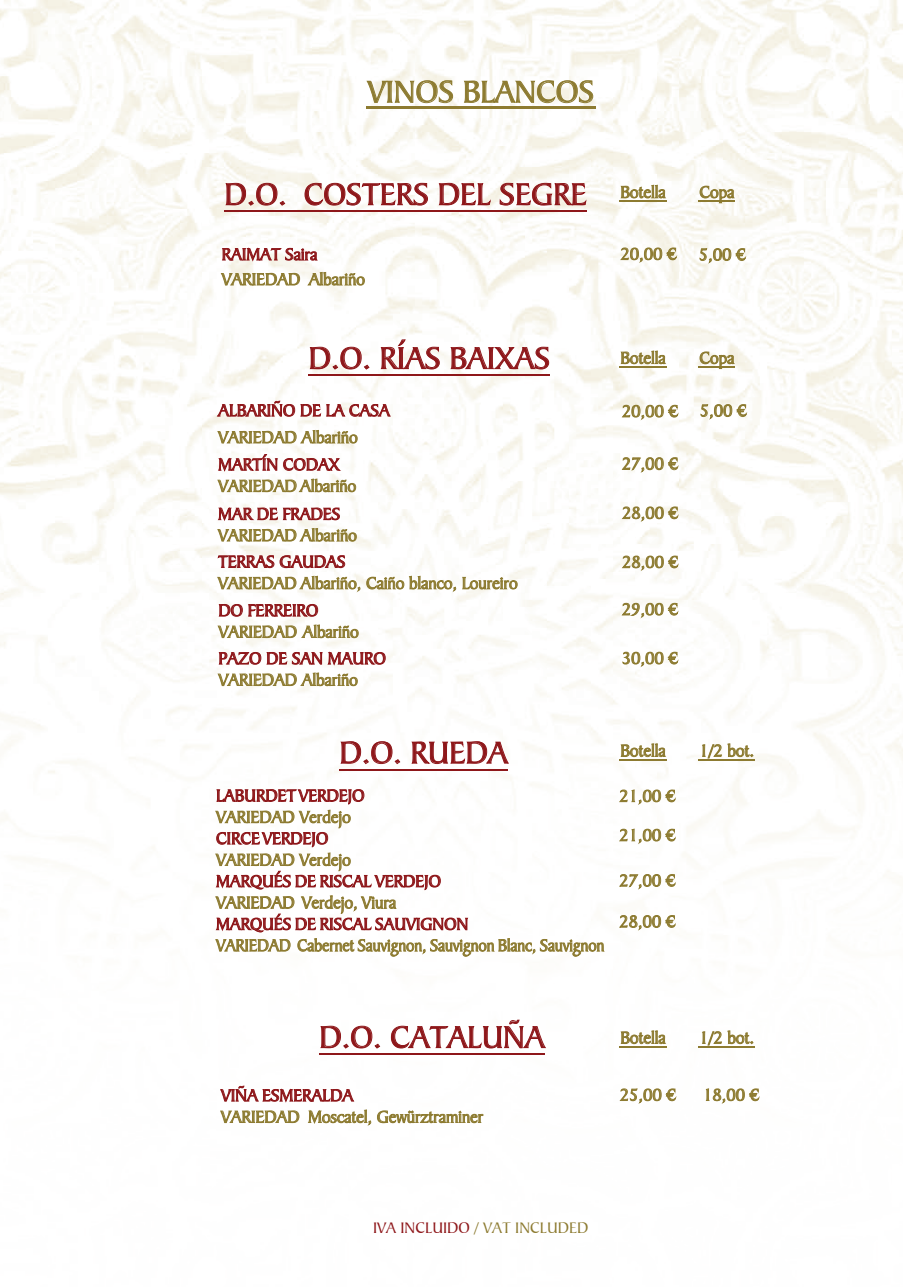
<style>
.page{position:relative;width:903px;height:1287px;background:#fff}
.page>*{position:absolute;margin:0;border:0;box-sizing:border-box;transform-origin:0 0}
.t1{font:32.7px "Baker Signet BT";color:#8e171a}
.t2{font:32.7px "Baker Signet BT";color:#8d7b31}
.t3{font:17.85px/39.2px "Baker Signet BT";color:#8d7b31}
.t4{font:17.85px "Baker Signet BT";color:#8e171a}
.t5{font:17.85px "Baker Signet BT";color:#8d7b31;scale:.95 1}
.t6{font:17.85px "Baker Signet BT";color:#8e171a}
.t7{font:17.85px "Baker Signet BT";color:#8d7b31}
.t8{font:16.35px "Baker Signet BT";color:#8d7b31}
.s1{color:#8e171a}
</style>
<div class="page">
<img style="left:0;top:0;width:902px;height:1055px">
<hr style="left:224px;top:210px;width:362px;height:2px;background:#8e171a">
<hr style="left:619px;top:366px;width:47px;height:2px;background:#8d7b31">
<hr style="left:698px;top:366px;width:37px;height:2px;background:#8d7b31">
<hr style="left:308px;top:374px;width:242px;height:2px;background:#8e171a">
<hr style="left:339px;top:768px;width:168px;height:2px;background:#8e171a">
<hr style="left:619px;top:759px;width:47px;height:1px;background:#8d7b31">
<hr style="left:698px;top:759px;width:56px;height:1px;background:#8d7b31">
<hr style="left:319px;top:1053px;width:225px;height:1px;background:#8e171a">
<hr style="left:619px;top:201px;width:47px;height:1px;background:#8d7b31">
<hr style="left:698px;top:201px;width:37px;height:1px;background:#8d7b31">
<hr style="left:619px;top:1046px;width:47px;height:1px;background:#8d7b31">
<hr style="left:698px;top:1046px;width:56px;height:1px;background:#8d7b31">
<hr style="left:366px;top:106px;width:229px;height:2px;background:#8d7b31">
<h1 class="t2" style="left:367px;top:72px;width:228px">VINOS BLANCOS</h1>
<h1 class="t1" style="left:224px;top:175px;width:364px">D.O. COSTERS DEL SEGRE</h1>
<p class="t3" style="left:620px;top:173px;width:47px">Botella</p>
<p class="t3" style="left:699px;top:173px;width:36px">Copa</p>
<p class="t4" style="left:222px;top:243px;width:97px">RAIMAT Saira</p>
<p class="t3" style="left:620px;top:234px;width:57px">20,00 €</p>
<p class="t3" style="left:698px;top:235px;width:48px">5,00 €</p>
<p class="t3" style="left:222px;top:260px;width:145px">VARIEDAD Albariño</p>
<h1 class="t1" style="left:308px;top:338px;width:243px">D.O. RÍAS BAIXAS</h1>
<p class="t6" style="left:218px;top:399px;width:173px">ALBARIÑO DE LA CASA</p>
<p class="t3" style="left:218px;top:418px;width:141px">VARIEDAD Albariño</p>
<p class="t4" style="left:218px;top:454px;width:123px">MARTÍN CODAX</p>
<p class="t3" style="left:218px;top:466px;width:139px">VARIEDAD Albariño</p>
<p class="t4" style="left:218px;top:503px;width:124px">MAR DE FRADES</p>
<p class="t3" style="left:218px;top:515px;width:140px">VARIEDAD Albariño</p>
<p class="t4" style="left:218px;top:551px;width:129px">TERRAS GAUDAS</p>
<p class="t3" style="left:218px;top:563px;width:301px">VARIEDAD Albariño, Caiño blanco, Loureiro</p>
<p class="t4" style="left:218px;top:599px;width:101px">DO FERREIRO</p>
<p class="t3" style="left:218px;top:612px;width:142px">VARIEDAD Albariño</p>
<p class="t6" style="left:218px;top:647px;width:169px">PAZO DE SAN MAURO</p>
<p class="t7" style="left:218px;top:669px;width:141px">VARIEDAD Albariño</p>
<p class="t3" style="left:620px;top:338px;width:47px">Botella</p>
<p class="t3" style="left:699px;top:338px;width:36px">Copa</p>
<p class="t3" style="left:622px;top:391px;width:126px">20,00 € 5,00 €</p>
<p class="t3" style="left:622px;top:444px;width:57px">27,00 €</p>
<p class="t3" style="left:622px;top:493px;width:57px">28,00 €</p>
<p class="t3" style="left:622px;top:542px;width:57px">28,00 €</p>
<p class="t3" style="left:621px;top:589px;width:57px">29,00 €</p>
<p class="t3" style="left:621px;top:638px;width:57px">30,00 €</p>
<h1 class="t1" style="left:339px;top:733px;width:170px">D.O. RUEDA</h1>
<p class="t3" style="left:620px;top:731px;width:47px">Botella</p>
<p class="t3" style="left:699px;top:731px;width:56px">1/2 bot.</p>
<p class="t3" style="left:619px;top:776px;width:57px">21,00 €<br>21,00 €</p>
<p class="t3" style="left:619px;top:860px;width:57px">27,00 €</p>
<p class="t3" style="left:619px;top:901px;width:57px">28,00 €</p>
<p class="t4" style="left:216px;top:784px;width:150px">LABURDET VERDEJO</p>
<p class="t3" style="left:216px;top:797px;width:136px">VARIEDAD Verdejo</p>
<p class="t4" style="left:216px;top:827px;width:114px">CIRCE VERDEJO</p>
<p class="t3" style="left:216px;top:840px;width:136px">VARIEDAD Verdejo</p>
<p class="t4" style="left:216px;top:870px;width:226px">MARQUÉS DE RISCAL VERDEJO</p>
<p class="t3" style="left:216px;top:883px;width:182px">VARIEDAD Verdejo, Viura</p>
<p class="t4" style="left:216px;top:913px;width:254px">MARQUÉS DE RISCAL SAUVIGNON</p>
<p class="t5" style="left:216px;top:934px;width:410px">VARIEDAD Cabernet Sauvignon, Sauvignon Blanc, Sauvignon</p>
<h1 class="t1" style="left:319px;top:1017px;width:227px">D.O. CATALUÑA</h1>
<p class="t4" style="left:221px;top:1084px;width:134px">VIÑA ESMERALDA</p>
<p class="t3" style="left:619px;top:1075px;width:57px">25,00 €</p>
<p class="t3" style="left:703px;top:1075px;width:57px">18,00 €</p>
<p class="t3" style="left:221px;top:1097px;width:264px">VARIEDAD Moscatel, Gewürztraminer</p>
<p class="t3" style="left:620px;top:1018px;width:47px">Botella</p>
<p class="t3" style="left:699px;top:1018px;width:56px">1/2 bot.</p>
<p class="t8" style="left:373px;top:1217px;width:217px"><span class="s1">IVA INCLUIDO</span> / VAT INCLUDED</p>
</div>
